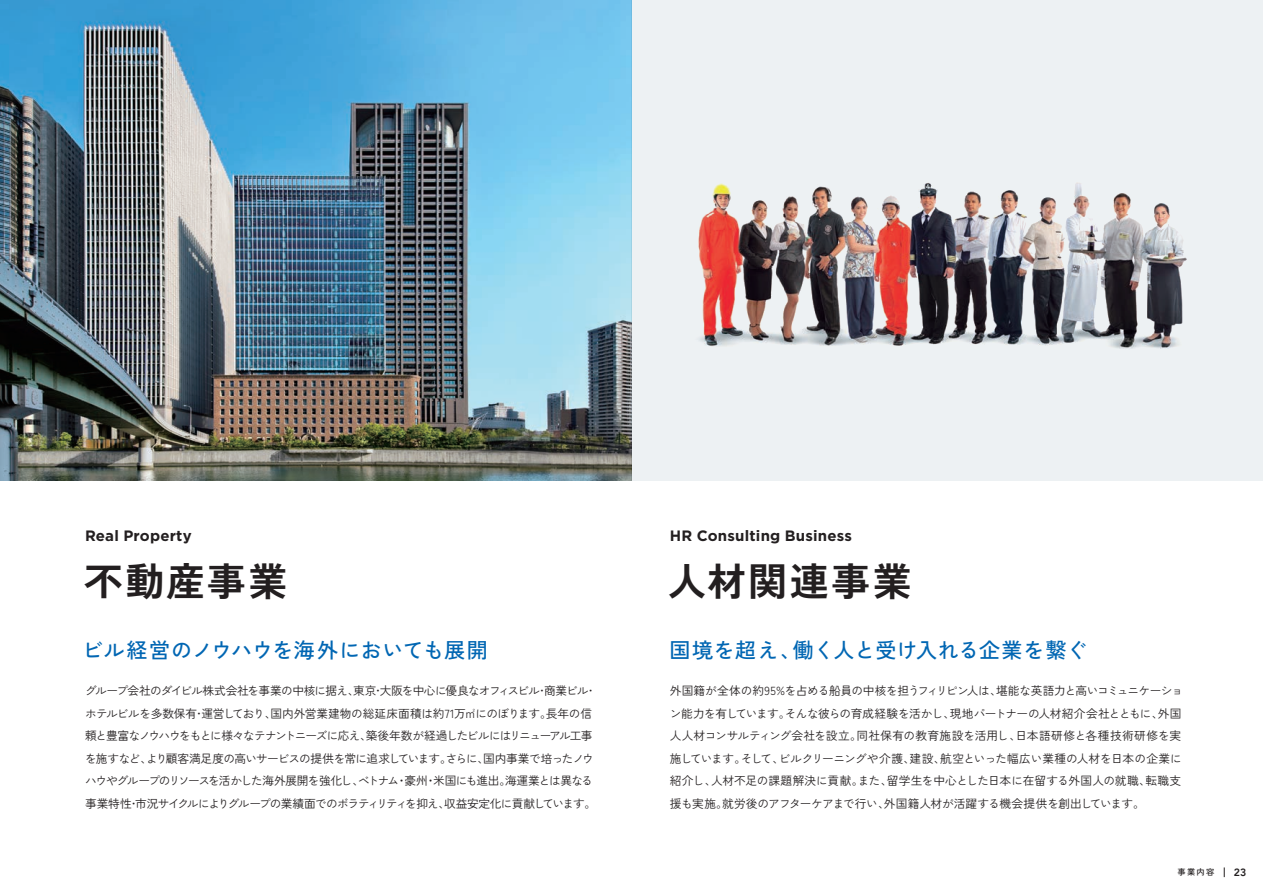
<style>
.page{position:relative;width:1263px;height:893px;background:#fff}
.page>*{position:absolute;margin:0;border:0;box-sizing:border-box;transform-origin:0 0}
.t1{font:700 39px "Zen Kaku Gothic New";letter-spacing:.06em;color:#231f20}
.t2{font:500 21px "Zen Kaku Gothic New";letter-spacing:.02em;color:#0166b3}
.t3{font:700 15px "Gotham";letter-spacing:.01em;color:#231f20}
.t4{font:11.7px/22.5px "Zen Kaku Gothic New";letter-spacing:-.07em;color:#231f20}
.t5{font:11.7px/22.5px "Zen Kaku Gothic New";letter-spacing:-.025em;color:#231f20}
.t6{font:800 10.5px "Avenir";color:#231f20}
.t7{font:500 8.25px "Zen Kaku Gothic New";color:#231f20}
</style>
<div class="page">
<img style="left:0;top:0;width:631px;height:480px">
<div style="left:631px;top:0;width:632px;height:480px;background:#edf1f3"></div>
<img style="left:698px;top:182px;width:489px;height:167px">
<p class="t3" style="left:85px;top:525px;width:108px">Real Property</p>
<h1 class="t1" style="left:84px;top:557px;width:205px">不動産事業</h1>
<p class="t3" style="left:670px;top:525px;width:184px">HR Consulting Business</p>
<h1 class="t1" style="left:668px;top:557px;width:246px">人材関連事業</h1>
<h2 class="t2" style="left:82px;top:637px;width:407px">ビル経営のノウハウを海外においても展開</h2>
<h2 class="t2" style="left:669px;top:637px;width:419px">国境を超え、働く人と受け入れる企業を繋ぐ</h2>
<p class="t4" style="left:85px;top:679px;width:513px">グループ会社のダイビル株式会社を事業の中核に据え、東京･大阪を中心に優良なオフィスビル･商業ビル･ホテルビルを多数保有･運営しており、国内外営業建物の総延床面積は約71万㎡にのぼります。長年の信頼と豊富なノウハウをもとに様々なテナントニーズに応え、築後年数が経過したビルにはリニューアル工事を施すなど、より顧客満足度の高いサービスの提供を常に追求しています。さらに、国内事業で培ったノウハウやグループのリソースを活かした海外展開を強化し、ベトナム・豪州・米国にも進出。海運業とは異なる事業特性･市況サイクルによりグループの業績面でのボラティリティを抑え、収益安定化に貢献しています。</p>
<p class="t5" style="left:670px;top:679px;width:515px">外国籍が全体の約95%を占める船員の中核を担うフィリピン人は、堪能な英語力と高いコミュニケーション能力を有しています。そんな彼らの育成経験を活かし、現地パートナーの人材紹介会社とともに、外国人人材コンサルティング会社を設立。同社保有の教育施設を活用し、日本語研修と各種技術研修を実施しています。そして、ビルクリーニングや介護、建設、航空といった幅広い業種の人材を日本の企業に紹介し、人材不足の課題解決に貢献。また、留学生を中心とした日本に在留する外国人の就職、転職支援も実施。就労後のアフターケアまで行い、外国籍人材が活躍する機会提供を創出しています。</p>
<p class="t7" style="left:1177px;top:867px;width:38px">事業内容</p>
<p class="t6" style="left:1234px;top:864px;width:14px">23</p>
</div>
